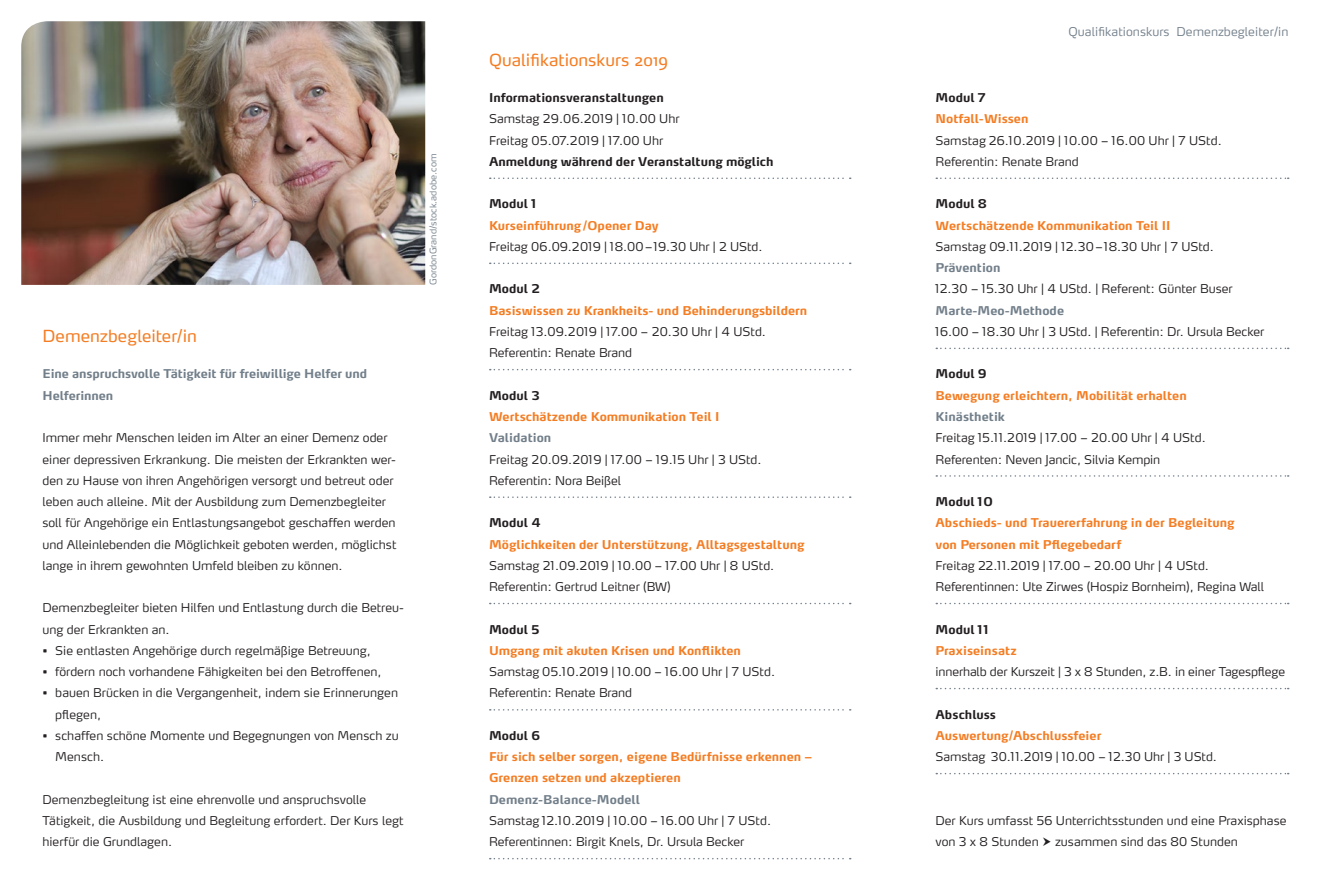
<style>
.page{position:relative;width:1331px;height:893px;background:#fff}
.page>*{position:absolute;margin:0;border:0;box-sizing:border-box;transform-origin:0 0}
.t1{font:16.5px "Max OT";color:#f47d23}
.t2{font:300 12px/21.3px "Max OT";color:#231f20}
.t3{font:700 12px/21.3px "Max OT";color:#f47d23}
.t4{font:700 12px "Max OT";color:#231f20}
.t5{font:700 12px/21.3px "Max OT";color:#727f8a}
.t6{font:300 12px "Max OT";letter-spacing:.005em;color:#727f8a}
.t7{font:300 9px "Max OT";color:#727f8a}
</style>
<div class="page">
<svg style="left:490px;top:178px;width:361px;height:1px"></svg>
<svg style="left:490px;top:263px;width:361px;height:1px"></svg>
<svg style="left:490px;top:369px;width:361px;height:1px"></svg>
<svg style="left:490px;top:496px;width:361px;height:2px"></svg>
<svg style="left:490px;top:603px;width:361px;height:1px"></svg>
<svg style="left:490px;top:709px;width:361px;height:2px"></svg>
<svg style="left:490px;top:858px;width:361px;height:1px"></svg>
<svg style="left:936px;top:178px;width:353px;height:1px"></svg>
<svg style="left:936px;top:348px;width:353px;height:1px"></svg>
<svg style="left:936px;top:475px;width:353px;height:2px"></svg>
<svg style="left:936px;top:603px;width:353px;height:1px"></svg>
<svg style="left:936px;top:688px;width:353px;height:1px"></svg>
<svg style="left:936px;top:773px;width:353px;height:1px"></svg>
<img style="left:21px;top:21px;width:404px;height:264px">
<h1 class="t1" style="left:43px;top:326px;width:156px">Demenzbegleiter/in</h1>
<p class="t5" style="left:43px;top:363px;width:326px">Eine anspruchsvolle Tätigkeit für freiwillige Helfer und<br>Helferinnen</p>
<p class="t2" style="left:43px;top:427px;width:355px">Immer mehr Menschen leiden im Alter an einer Demenz oder einer depressiven Erkrankung. Die meisten der Erkrankten wer&shy;den zu Hause von ihren Angehörigen versorgt und betreut oder leben auch alleine. Mit der Ausbildung zum Demenzbegleiter soll für Angehörige ein Entlastungsangebot geschaffen werden und Alleinlebenden die Möglichkeit geboten werden, möglichst lange in ihrem gewohnten Umfeld bleiben zu können.</p>
<p class="t2" style="left:43px;top:597px;width:363px">Demenzbegleiter bieten Hilfen und Entlastung durch die Betreu&shy;ung der Erkrankten an.</p>
<p class="t2" style="left:43px;top:640px;width:330px">• Sie entlasten Angehörige durch regelmäßige Betreuung,</p>
<p class="t2" style="left:43px;top:661px;width:341px">• fördern noch vorhandene Fähigkeiten bei den Betroffenen,</p>
<p class="t2" style="left:55px;top:682px;width:344px;text-indent:-13px">• bauen Brücken in die Vergangenheit, indem sie Erinnerungen pflegen,</p>
<p class="t2" style="left:55px;top:725px;width:345px;text-indent:-13px">• schaffen schöne Momente und Begegnungen von Mensch zu<br>Mensch.</p>
<p class="t2" style="left:43px;top:789px;width:363px">Demenzbegleitung ist eine ehrenvolle und anspruchsvolle<br>Tätigkeit, die Ausbildung und Begleitung erfordert. Der Kurs legt hierfür die Grundlagen.</p>
<p class="t7" style="left:427px;top:285px;width:133px;rotate:-90deg">GordonGrand/stock.adobe.com</p>
<h1 class="t1" style="left:489px;top:49px;width:180px">Qualifikationskurs 2019</h1>
<p class="t4" style="left:489px;top:90px;width:176px">Informationsveranstaltungen</p>
<p class="t2" style="left:489px;top:108px;width:192px">Samstag 29.06.2019 | 10.00 Uhr<br>Freitag 05.07.2019 | 17.00 Uhr</p>
<p class="t4" style="left:489px;top:154px;width:286px">Anmeldung während der Veranstaltung möglich</p>
<p class="t4" style="left:489px;top:196px;width:49px">Modul 1</p>
<p class="t3" style="left:489px;top:215px;width:171px">Kurseinführung/Opener Day</p>
<p class="t2" style="left:489px;top:236px;width:275px">Freitag 06.09.2019 | 18.00–19.30 Uhr | 2 UStd.</p>
<p class="t4" style="left:489px;top:281px;width:52px">Modul 2</p>
<p class="t3" style="left:489px;top:300px;width:320px">Basiswissen zu Krankheits- und Behinderungsbildern</p>
<p class="t2" style="left:489px;top:321px;width:278px">Freitag 13.09.2019 | 17.00 – 20.30 Uhr | 4 UStd.<br>Referentin: Renate Brand</p>
<p class="t4" style="left:489px;top:388px;width:52px">Modul 3</p>
<p class="t3" style="left:489px;top:406px;width:232px">Wertschätzende Kommunikation Teil I</p>
<p class="t5" style="left:489px;top:427px;width:64px">Validation</p>
<p class="t2" style="left:489px;top:448px;width:274px">Freitag 20.09.2019 | 17.00 – 19.15 Uhr | 3 UStd.<br>Referentin: Nora Beißel</p>
<p class="t4" style="left:489px;top:515px;width:53px">Modul 4</p>
<p class="t3" style="left:489px;top:533px;width:317px">Möglichkeiten der Unterstützung, Alltagsgestaltung</p>
<p class="t2" style="left:489px;top:555px;width:287px">Samstag 21.09.2019 | 10.00 – 17.00 Uhr | 8 UStd.<br>Referentin: Gertrud Leitner (BW)</p>
<p class="t4" style="left:489px;top:622px;width:52px">Modul 5</p>
<p class="t3" style="left:489px;top:640px;width:253px">Umgang mit akuten Krisen und Konflikten</p>
<p class="t2" style="left:489px;top:661px;width:288px">Samstag 05.10.2019 | 10.00 – 16.00 Uhr | 7 UStd.<br>Referentin: Renate Brand</p>
<p class="t4" style="left:489px;top:728px;width:53px">Modul 6</p>
<p class="t3" style="left:489px;top:746px;width:325px">Für sich selber sorgen, eigene Bedürfnisse erkennen –<br>Grenzen setzen und akzeptieren</p>
<p class="t5" style="left:489px;top:789px;width:153px">Demenz-Balance-Modell</p>
<p class="t2" style="left:489px;top:810px;width:284px">Samstag 12.10.2019 | 10.00 – 16.00 Uhr | 7 UStd.<br>Referentinnen: Birgit Knels, Dr. Ursula Becker</p>
<p class="t6" style="left:1068px;top:24px;width:221px">Qualifikationskurs Demenzbegleiter/in</p>
<p class="t4" style="left:935px;top:90px;width:52px">Modul 7</p>
<p class="t3" style="left:935px;top:108px;width:94px">Notfall-Wissen</p>
<p class="t2" style="left:935px;top:130px;width:288px">Samstag 26.10.2019 | 10.00 – 16.00 Uhr | 7 UStd.<br>Referentin: Renate Brand</p>
<p class="t4" style="left:935px;top:196px;width:53px">Modul 8</p>
<p class="t3" style="left:935px;top:215px;width:236px">Wertschätzende Kommunikation Teil II</p>
<p class="t2" style="left:935px;top:236px;width:280px">Samstag 09.11.2019 | 12.30–18.30 Uhr | 7 UStd.</p>
<p class="t5" style="left:935px;top:257px;width:67px">Prävention</p>
<p class="t2" style="left:935px;top:278px;width:299px">12.30 – 15.30 Uhr | 4 UStd. | Referent: Günter Buser</p>
<p class="t5" style="left:935px;top:300px;width:130px">Marte-Meo-Methode</p>
<p class="t2" style="left:935px;top:321px;width:330px">16.00 – 18.30 Uhr | 3 UStd. | Referentin: Dr. Ursula Becker</p>
<p class="t4" style="left:935px;top:367px;width:53px">Modul 9</p>
<p class="t3" style="left:935px;top:385px;width:253px">Bewegung erleichtern, Mobilität erhalten</p>
<p class="t5" style="left:935px;top:406px;width:71px">Kinästhetik</p>
<p class="t2" style="left:935px;top:427px;width:272px">Freitag 15.11.2019 | 17.00 – 20.00 Uhr | 4 UStd.<br>Referenten: Neven Jancic, Silvia Kempin</p>
<p class="t4" style="left:935px;top:494px;width:59px">Modul 10</p>
<p class="t3" style="left:935px;top:512px;width:301px">Abschieds- und Trauererfahrung in der Begleitung von Personen mit Pflegebedarf</p>
<p class="t2" style="left:935px;top:555px;width:330px">Freitag 22.11.2019 | 17.00 – 20.00 Uhr | 4 UStd.<br>Referentinnen: Ute Zirwes (Hospiz Bornheim), Regina Wall</p>
<p class="t4" style="left:935px;top:622px;width:55px">Modul 11</p>
<p class="t3" style="left:935px;top:640px;width:83px">Praxiseinsatz</p>
<p class="t2" style="left:935px;top:661px;width:351px">innerhalb der Kurszeit | 3 x 8 Stunden, z.B. in einer Tagespflege</p>
<p class="t4" style="left:935px;top:707px;width:62px">Abschluss</p>
<p class="t3" style="left:935px;top:725px;width:167px">Auswertung/Abschlussfeier</p>
<p class="t2" style="left:935px;top:746px;width:283px">Samstag 30.11.2019 | 10.00 – 12.30 Uhr | 3 UStd.</p>
<p class="t2" style="left:935px;top:810px;width:353px">Der Kurs umfasst 56 Unterrichtsstunden und eine Praxisphase von 3 x 8 Stunden</p>
<p class="t2" style="left:1055px;top:831px;width:184px">zusammen sind das 80 Stunden</p>
</div>
